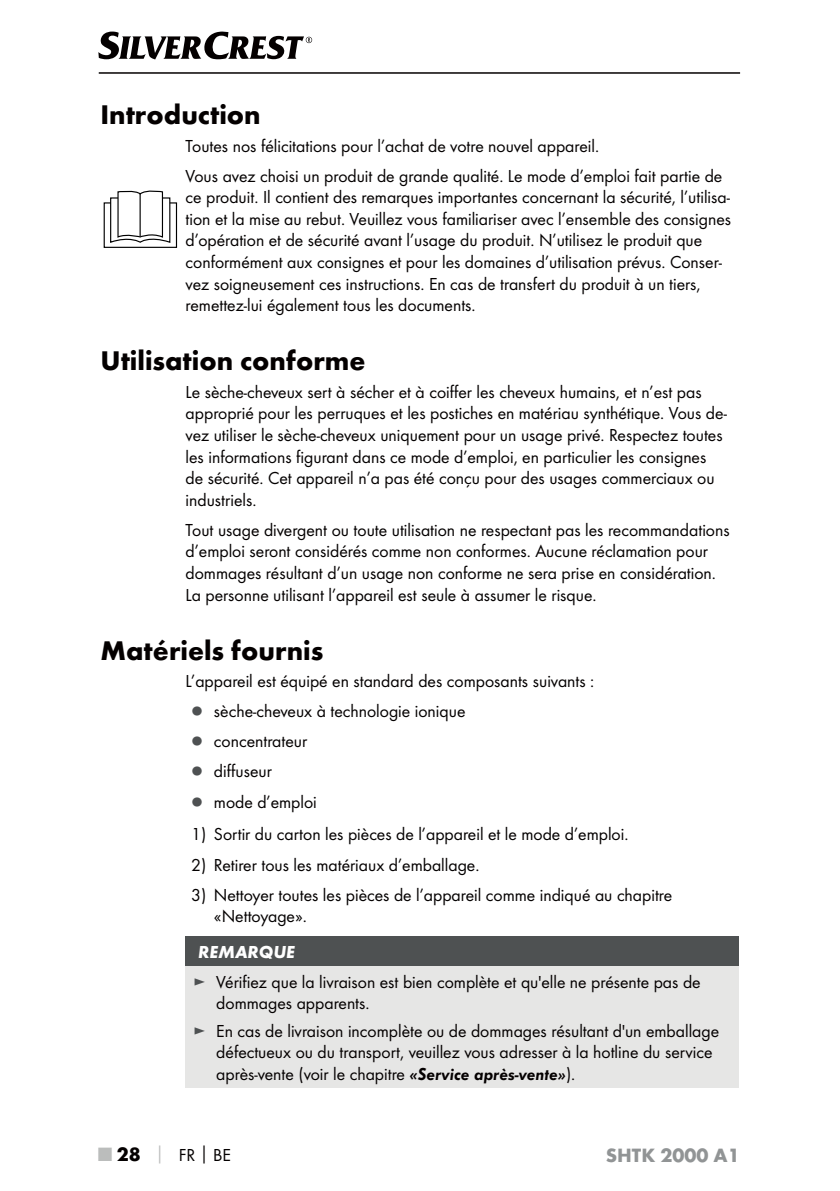
<style>
.page{position:relative;width:840px;height:1191px;background:#fff}
.page>*{position:absolute;margin:0;border:0;box-sizing:border-box;transform-origin:0 0}
.t1{font:700 28px "Futura";color:#040000}
.t2{font:700 20px "Futura";color:#919495}
.t3{font:18px/21.6px "Futura Boo";color:#040000}
.t4{font:italic 700 18px "Futura";color:#fff}
.s1{color:#4e5152}
.s2{font-family:"Futura Dem Obl"}
.s3{font-family:"Futura";font-weight:700;font-size:20px;color:#bbbdbc}
.s4{font-family:"Futura";font-weight:700;font-size:20px}
.s5{font-family:"Futura";font-weight:700;color:#bbbdbc}
.s6{font-family:"Futura";font-weight:700}
</style>
<div class="page">
<hr style="left:99px;top:72px;width:640px;height:2px;background:#040000">
<svg style="left:98px;top:32px;width:214px;height:27px"></svg>
<div style="left:185px;top:936px;width:553px;height:30px;background:#4e5152"></div>
<div style="left:185px;top:966px;width:553px;height:121px;background:#e6e6e5"></div>
<div style="left:104px;top:202px;width:73px;height:46px;border:1px solid #000"></div>
<svg style="left:109px;top:190px;width:62px;height:53px"></svg>
<hr style="left:139px;top:194px;width:2px;height:43px;background:#000">
<h1 class="t1" style="left:100px;top:104px;width:162px">Introduction</h1>
<p class="t3" style="left:185px;top:131px;width:538px;line-height:30px">Toutes nos félicitations pour l’achat de votre nouvel appareil.<br>Vous avez choisi un produit de grande qualité. Le mode d’emploi fait partie de</p>
<p class="t3" style="left:185px;top:187px;width:546px">ce produit. Il contient des remarques importantes concernant la sécurité, l’utilisa&shy;tion et la mise au rebut. Veuillez vous familiariser avec l’ensemble des consignes d’opération et de sécurité avant l’usage du produit. N’utilisez le produit que conformément aux consignes et pour les domaines d’utilisation prévus. Conser&shy;vez soigneusement ces instructions. En cas de transfert du produit à un tiers, remettez-lui également tous les documents.</p>
<h1 class="t1" style="left:100px;top:350px;width:266px">Utilisation conforme</h1>
<p class="t3" style="left:185px;top:382px;width:542px">Le sèche-cheveux sert à sécher et à coiffer les cheveux humains, et n’est pas approprié pour les perruques et les postiches en matériau synthétique. Vous de&shy;vez utiliser le sèche-cheveux uniquement pour un usage privé. Respectez toutes les informations figurant dans ce mode d’emploi, en particulier les consignes de sécurité. Cet appareil n’a pas été conçu pour des usages commerciaux ou industriels.</p>
<p class="t3" style="left:185px;top:520px;width:545px">Tout usage divergent ou toute utilisation ne respectant pas les recommandations d’emploi seront considérés comme non conformes. Aucune réclamation pour dommages résultant d’un usage non conforme ne sera prise en considération.<br>La personne utilisant l’appareil est seule à assumer le risque.</p>
<h1 class="t1" style="left:100px;top:639px;width:224px">Matériels fournis</h1>
<p class="t3" style="left:191px;top:667px;width:404px;line-height:30px;text-indent:-6px">L’appareil est équipé en standard des composants suivants : <span class="s1">▯</span> sèche-cheveux à technologie ionique<br><span class="s1">▯</span> concentrateur<br><span class="s1">▯</span> diffuseur<br><span class="s1">▯</span> mode d’emploi</p>
<p class="t3" style="left:191px;top:824px;width:438px">1) Sortir du carton les pièces de l’appareil et le mode d’emploi.</p>
<p class="t3" style="left:191px;top:854px;width:289px">2) Retirer tous les matériaux d’emballage.</p>
<p class="t3" style="left:214px;top:884px;width:459px;text-indent:-23px">3) Nettoyer toutes les pièces de l’appareil comme indiqué au chapitre «Nettoyage».</p>
<p class="t4" style="left:198px;top:946px;width:98px">REMARQUE</p>
<p class="t3" style="left:216px;top:972px;width:485px;text-indent:-23px"><span class="s1">►</span> Vérifiez que la livraison est bien complète et qu'elle ne présente pas de dommages apparents.</p>
<p class="t3" style="left:216px;top:1020px;width:504px;text-indent:-23px"><span class="s1">►</span> En cas de livraison incomplète ou de dommages résultant d'un emballage défectueux ou du transport, veuillez vous adresser à la hotline du service après-vente (voir le chapitre <span class="s2">«Service après-vente»</span>).</p>
<p class="t3" style="left:98px;top:1145px;width:134px"><span class="s3">■</span> <span class="s4">28</span> <span class="s5">│</span> FR<span class="s6">│</span>BE</p>
<p class="t2" style="left:605px;top:1147px;width:135px">SHTK 2000 A1</p>
</div>
